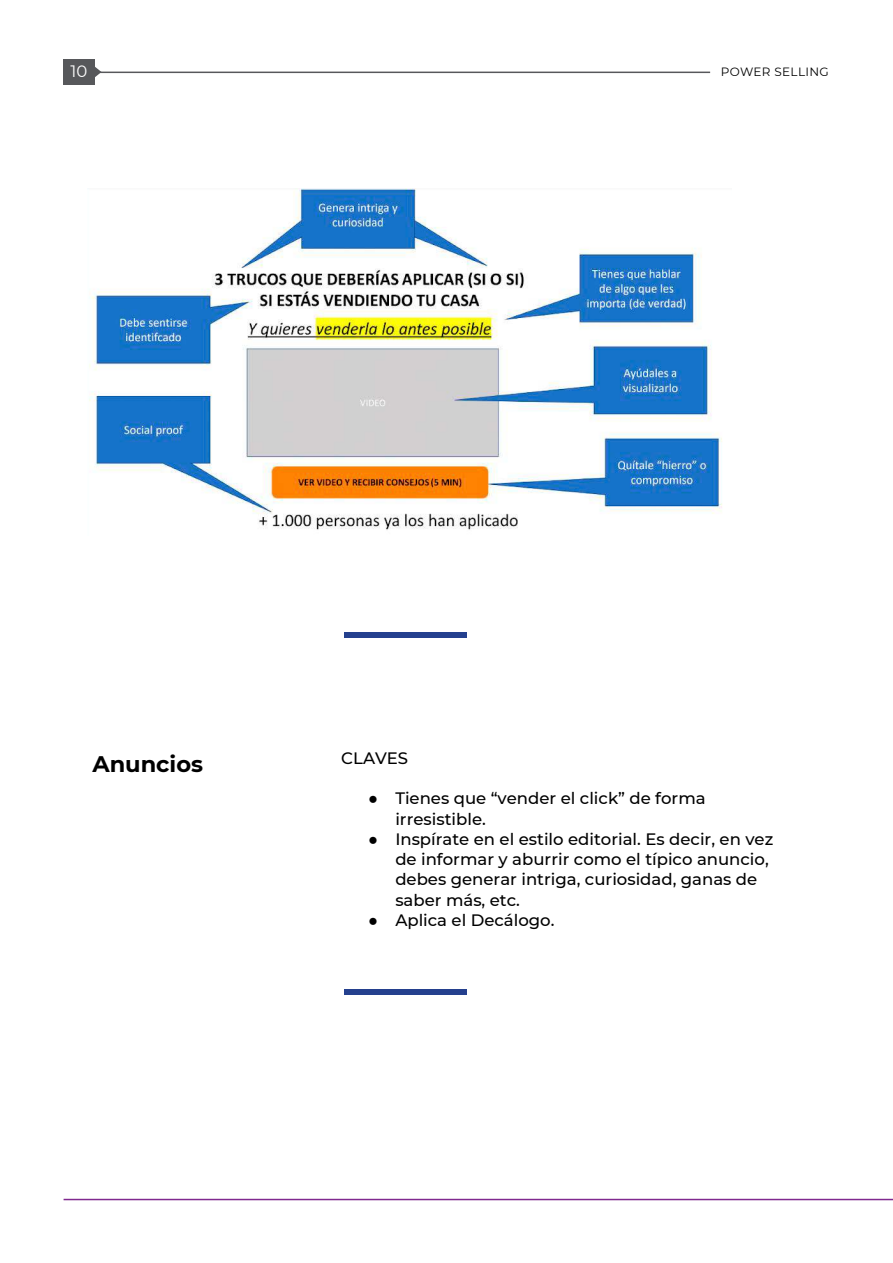
<style>
.page{position:relative;width:893px;height:1263px;background:#fff}
.page>*{position:absolute;margin:0;border:0;box-sizing:border-box;transform-origin:0 0}
.t1{font:700 22.5px "Montserrat";color:#000}
.t2{font:500 16.5px/20.2px "Montserrat";color:#000}
.t3{font:16.5px "Montserrat";color:#fff}
.t4{font:12px "Montserrat";letter-spacing:.03em;color:#000}
.s1{font-family:"Arial";font-weight:400}
</style>
<div class="page">
<img style="left:89px;top:188px;width:633px;height:342px">
<hr style="left:95px;top:72px;width:615px;height:1px;background:#57585b">
<div style="left:63px;top:59px;width:32px;height:26px;background:#57585b"></div>
<svg style="left:95px;top:67px;width:6px;height:10px"></svg>
<hr style="left:64px;top:1199px;width:829px;height:1px;background:#80298f">
<div style="left:344px;top:632px;width:123px;height:6px;background:#24408e"></div>
<div style="left:344px;top:989px;width:123px;height:6px;background:#24408e"></div>
<p class="t3" style="left:70px;top:65px;width:18px">10</p>
<p class="t4" style="left:721px;top:67px;width:109px">POWER SELLING</p>
<h1 class="t1" style="left:92px;top:747px;width:112px">Anuncios</h1>
<p class="t2" style="left:341px;top:747px;width:68px">CLAVES</p>
<p class="t2" style="left:395px;top:788px;width:312px;text-indent:-27px"><span class="s1">●</span> Tienes que “vender el click” de forma irresistible.</p>
<p class="t2" style="left:395px;top:828px;width:379px;text-indent:-27px"><span class="s1">●</span> Inspírate en el estilo editorial. Es decir, en vez de informar y aburrir como el típico anuncio, debes generar intriga, curiosidad, ganas de saber más, etc.</p>
<p class="t2" style="left:368px;top:909px;width:188px"><span class="s1">●</span> Aplica el Decálogo.</p>
</div>
